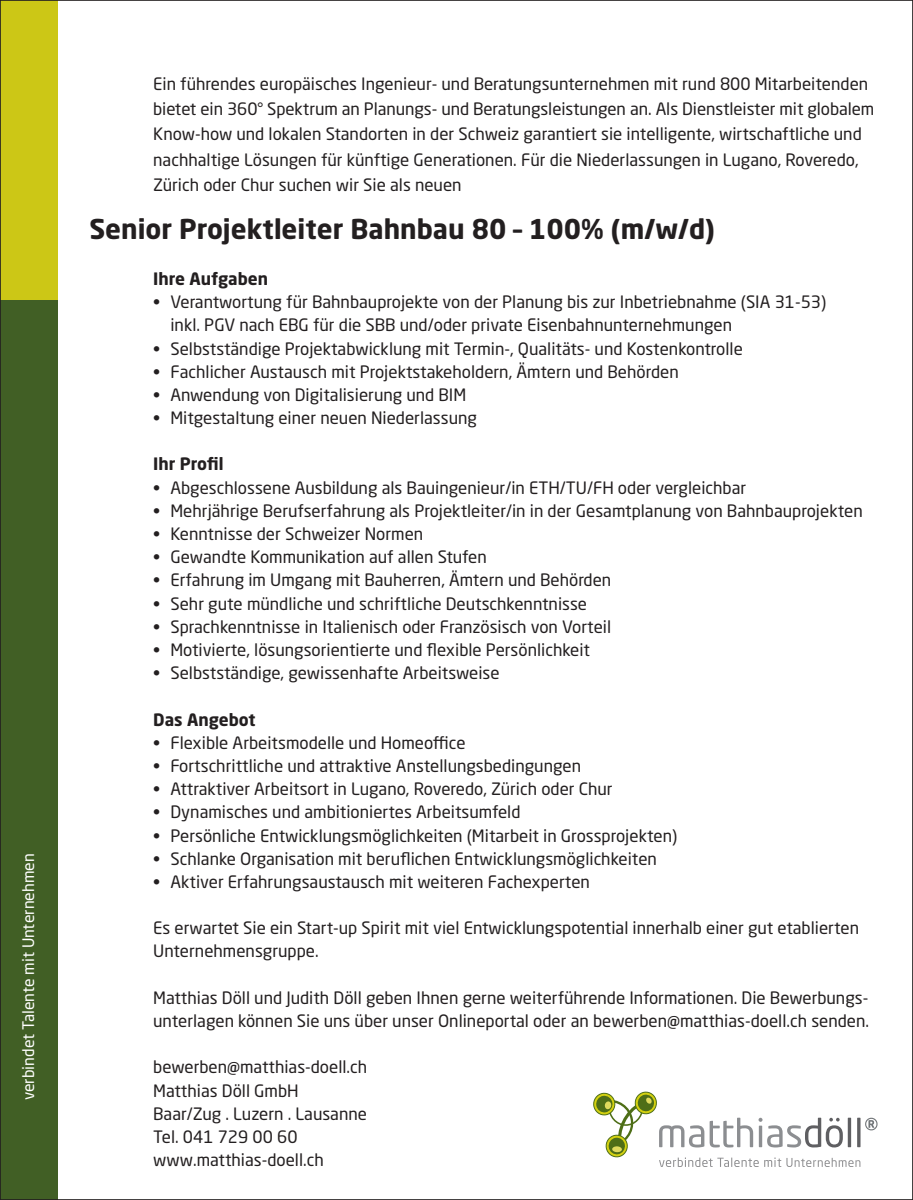
<style>
.page{position:relative;width:913px;height:1200px;background:#fff}
.page>*{position:absolute;margin:0;border:0;box-sizing:border-box;transform-origin:0 0}
.t1{font:700 27px "Neo Sans Pro";color:#231f20}
.t2{font:16.88px/23.2px "Neo Sans Pro";color:#231f20}
.t3{font:700 16.88px "Neo Sans Pro";color:#231f20}
.t4{font:15.75px "Neo Sans Pro";color:#fff}
</style>
<div class="page">
<div style="left:0;top:0;width:57px;height:1199px;background:#415f25"></div>
<div style="left:0;top:0;width:57px;height:300px;background:#ccc716"></div>
<svg style="left:593px;top:1091px;width:284px;height:75px"></svg>
<p class="t4" style="left:19px;top:1099px;width:248px;rotate:-90deg">verbindet Talente mit Unternehmen</p>
<p class="t2" style="left:153px;top:70px;width:722px;line-height:25.4px">Ein führendes europäisches Ingenieur- und Beratungsunternehmen mit rund 800 Mitarbeitenden bietet ein 360° Spektrum an Planungs- und Beratungsleistungen an. Als Dienstleister mit globalem Know-how und lokalen Standorten in der Schweiz garantiert sie intelligente, wirtschaftliche und nachhaltige Lösungen für künftige Generationen. Für die Niederlassungen in Lugano, Roveredo, Zürich oder Chur suchen wir Sie als neuen</p>
<h1 class="t1" style="left:89px;top:211px;width:626px">Senior Projektleiter Bahnbau 80 – 100% (m/w/d)</h1>
<p class="t3" style="left:153px;top:268px;width:116px">Ihre Aufgaben</p>
<p class="t2" style="left:170px;top:290px;width:657px;text-indent:-17px">• Verantwortung für Bahnbauprojekte von der Planung bis zur Inbetriebnahme (SIA 31-53) inkl. PGV nach EBG für die SBB und/oder private Eisenbahnunternehmungen</p>
<p class="t2" style="left:153px;top:336px;width:591px">• Selbstständige Projektabwicklung mit Termin-, Qualitäts- und Kostenkontrolle</p>
<p class="t2" style="left:153px;top:359px;width:526px">• Fachlicher Austausch mit Projektstakeholdern, Ämtern und Behörden</p>
<p class="t2" style="left:153px;top:383px;width:314px">• Anwendung von Digitalisierung und BIM</p>
<p class="t2" style="left:153px;top:406px;width:325px">• Mitgestaltung einer neuen Niederlassung</p>
<p class="t3" style="left:153px;top:453px;width:72px">Ihr Profil</p>
<p class="t2" style="left:153px;top:475px;width:594px">• Abgeschlossene Ausbildung als Bauingenieur/in ETH/TU/FH oder vergleichbar</p>
<p class="t2" style="left:153px;top:498px;width:710px">• Mehrjährige Berufserfahrung als Projektleiter/in in der Gesamtplanung von Bahnbauprojekten</p>
<p class="t2" style="left:153px;top:522px;width:271px">• Kenntnisse der Schweizer Normen</p>
<p class="t2" style="left:153px;top:545px;width:335px">• Gewandte Kommunikation auf allen Stufen</p>
<p class="t2" style="left:153px;top:568px;width:459px">• Erfahrung im Umgang mit Bauherren, Ämtern und Behörden</p>
<p class="t2" style="left:153px;top:591px;width:435px">• Sehr gute mündliche und schriftliche Deutschkenntnisse</p>
<p class="t2" style="left:153px;top:614px;width:459px">• Sprachkenntnisse in Italienisch oder Französisch von Vorteil</p>
<p class="t2" style="left:153px;top:637px;width:438px">• Motivierte, lösungsorientierte und flexible Persönlichkeit</p>
<p class="t2" style="left:153px;top:661px;width:348px">• Selbstständige, gewissenhafte Arbeitsweise</p>
<p class="t3" style="left:153px;top:708px;width:104px">Das Angebot</p>
<p class="t2" style="left:153px;top:730px;width:314px">• Flexible Arbeitsmodelle und Homeoffice</p>
<p class="t2" style="left:153px;top:753px;width:429px">• Fortschrittliche und attraktive Anstellungsbedingungen</p>
<p class="t2" style="left:153px;top:776px;width:460px">• Attraktiver Arbeitsort in Lugano, Roveredo, Zürich oder Chur</p>
<p class="t2" style="left:153px;top:800px;width:368px">• Dynamisches und ambitioniertes Arbeitsumfeld</p>
<p class="t2" style="left:153px;top:823px;width:525px">• Persönliche Entwicklungsmöglichkeiten (Mitarbeit in Grossprojekten)</p>
<p class="t2" style="left:153px;top:846px;width:505px">• Schlanke Organisation mit beruflichen Entwicklungsmöglichkeiten</p>
<p class="t2" style="left:153px;top:869px;width:438px">• Aktiver Erfahrungsaustausch mit weiteren Fachexperten</p>
<p class="t2" style="left:153px;top:916px;width:707px">Es erwartet Sie ein Start-up Spirit mit viel Entwicklungspotential innerhalb einer gut etablierten<br>Unternehmensgruppe.</p>
<p class="t2" style="left:153px;top:985px;width:717px">Matthias Döll und Judith Döll geben Ihnen gerne weiterführende Informationen. Die Bewerbungs&shy;unterlagen können Sie uns über unser Onlineportal oder an bewerben@matthias-doell.ch senden.</p>
<p class="t2" style="left:153px;top:1055px;width:215px">bewerben@matthias-doell.ch<br>Matthias Döll GmbH<br>Baar/Zug . Luzern . Lausanne<br>Tel. 041 729 00 60 www.matthias-doell.ch</p>
</div>
